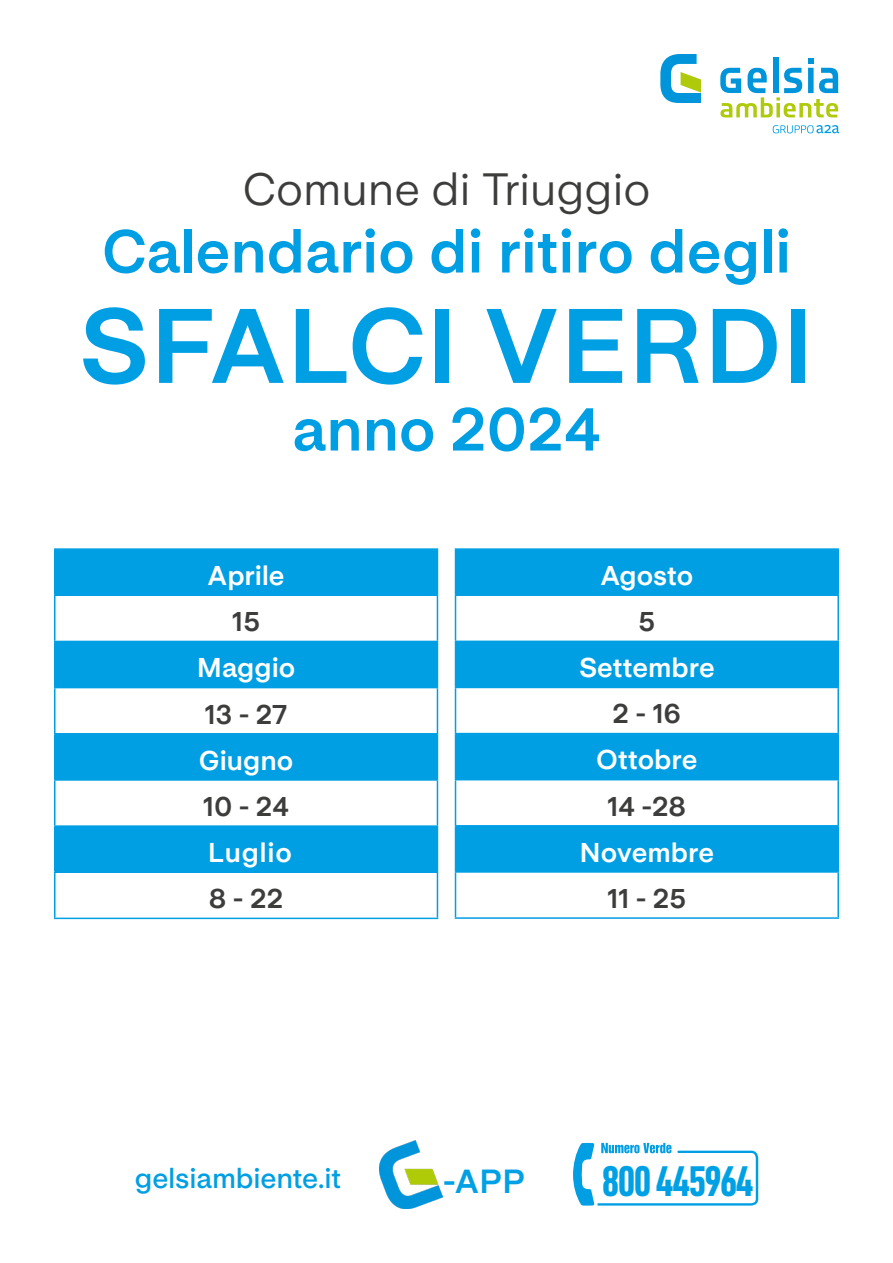
<style>
.page{position:relative;width:893px;height:1263px;background:#fff}
.page>*{position:absolute;margin:0;border:0;box-sizing:border-box;transform-origin:0 0}
.t1{font:700 105px "Life Sans";color:#009fe3}
.t2{font:700 60px "Life Sans";color:#009fe3}
.t3{font:45px "Life Sans";color:#3d3d3c}
.t4{font:43.05px "D DIN Condensed Bold";letter-spacing:-.04em;color:#00a0e4}
.t5{font:700 33.15px "Life Sans";color:#00a0e4}
.t6{font:600 27.9px "Life Sans";letter-spacing:-.005em;color:#009fe3}
.t7{font:700 27px "Life Sans";color:#fff}
.t8{font:700 27px "Life Sans";color:#3d3d3c}
</style>
<div class="page">
<svg style="left:56px;top:550px;width:381px;height:229px;fill:#009fe3"></svg>
<div style="left:55px;top:826px;width:382px;height:46px;background:#009fe3"></div>
<hr style="left:54px;top:825px;width:384px;height:2px;background:#009fe3">
<hr style="left:54px;top:827px;width:2px;height:44px;background:#009fe3">
<hr style="left:437px;top:827px;width:1px;height:44px;background:#009fe3">
<hr style="left:54px;top:871px;width:384px;height:2px;background:#009fe3">
<hr style="left:54px;top:873px;width:2px;height:44px;background:#009fe3">
<hr style="left:437px;top:873px;width:1px;height:44px;background:#009fe3">
<hr style="left:54px;top:917px;width:384px;height:2px;background:#009fe3">
<hr style="left:54px;top:548px;width:384px;height:2px;background:#009fe3">
<hr style="left:54px;top:594px;width:384px;height:2px;background:#009fe3">
<hr style="left:54px;top:641px;width:384px;height:1px;background:#009fe3">
<hr style="left:54px;top:687px;width:384px;height:1px;background:#009fe3">
<hr style="left:54px;top:733px;width:384px;height:1px;background:#009fe3">
<hr style="left:54px;top:779px;width:384px;height:2px;background:#009fe3">
<hr style="left:54px;top:550px;width:2px;height:44px;background:#009fe3">
<hr style="left:437px;top:550px;width:1px;height:44px;background:#009fe3">
<hr style="left:54px;top:596px;width:2px;height:45px;background:#009fe3">
<hr style="left:437px;top:596px;width:1px;height:45px;background:#009fe3">
<hr style="left:54px;top:642px;width:2px;height:45px;background:#009fe3">
<hr style="left:437px;top:642px;width:1px;height:45px;background:#009fe3">
<hr style="left:54px;top:688px;width:2px;height:45px;background:#009fe3">
<hr style="left:437px;top:688px;width:1px;height:45px;background:#009fe3">
<hr style="left:54px;top:734px;width:2px;height:45px;background:#009fe3">
<hr style="left:437px;top:734px;width:1px;height:45px;background:#009fe3">
<hr style="left:54px;top:781px;width:2px;height:44px;background:#009fe3">
<hr style="left:437px;top:781px;width:1px;height:44px;background:#009fe3">
<svg style="left:456px;top:550px;width:381px;height:321px;fill:#009fe3"></svg>
<hr style="left:455px;top:550px;width:1px;height:44px;background:#009fe3">
<hr style="left:837px;top:550px;width:2px;height:44px;background:#009fe3">
<hr style="left:455px;top:642px;width:1px;height:45px;background:#009fe3">
<hr style="left:837px;top:642px;width:2px;height:45px;background:#009fe3">
<hr style="left:455px;top:548px;width:384px;height:2px;background:#009fe3">
<hr style="left:455px;top:641px;width:384px;height:1px;background:#009fe3">
<hr style="left:455px;top:594px;width:384px;height:2px;background:#009fe3">
<hr style="left:455px;top:596px;width:1px;height:45px;background:#009fe3">
<hr style="left:837px;top:596px;width:2px;height:45px;background:#009fe3">
<hr style="left:455px;top:687px;width:384px;height:1px;background:#009fe3">
<hr style="left:455px;top:688px;width:1px;height:45px;background:#009fe3">
<hr style="left:837px;top:688px;width:2px;height:45px;background:#009fe3">
<hr style="left:455px;top:780px;width:1px;height:45px;background:#009fe3">
<hr style="left:837px;top:780px;width:2px;height:45px;background:#009fe3">
<hr style="left:455px;top:733px;width:384px;height:1px;background:#009fe3">
<hr style="left:455px;top:734px;width:1px;height:45px;background:#009fe3">
<hr style="left:837px;top:734px;width:2px;height:45px;background:#009fe3">
<hr style="left:455px;top:779px;width:384px;height:1px;background:#009fe3">
<hr style="left:455px;top:825px;width:384px;height:1px;background:#009fe3">
<hr style="left:455px;top:826px;width:1px;height:45px;background:#009fe3">
<hr style="left:837px;top:826px;width:2px;height:45px;background:#009fe3">
<hr style="left:455px;top:871px;width:384px;height:2px;background:#009fe3">
<hr style="left:455px;top:873px;width:1px;height:44px;background:#009fe3">
<hr style="left:837px;top:873px;width:2px;height:44px;background:#009fe3">
<hr style="left:455px;top:917px;width:384px;height:2px;background:#009fe3">
<svg style="left:573px;top:1143px;width:185px;height:63px"></svg>
<img style="left:380px;top:1140px;width:63px;height:68px">
<svg style="left:773px;top:125px;width:66px;height:8px"></svg>
<svg style="left:720px;top:58px;width:118px;height:59px"></svg>
<svg style="left:660px;top:54px;width:41px;height:49px"></svg>
<p class="t3" style="left:243px;top:164px;width:409px">Comune di Triuggio</p>
<p class="t2" style="left:102px;top:217px;width:691px">Calendario di ritiro degli</p>
<p class="t1" style="left:79px;top:286px;width:737px">SFALCI VERDI</p>
<p class="t2" style="left:292px;top:395px;width:310px">anno 2024</p>
<p class="t7" style="left:208px;top:560px;width:79px">Aprile</p>
<p class="t8" style="left:232px;top:606px;width:30px">15</p>
<p class="t7" style="left:197px;top:652px;width:100px">Maggio</p>
<p class="t8" style="left:205px;top:699px;width:84px">13 - 27</p>
<p class="t7" style="left:199px;top:745px;width:96px">Giugno</p>
<p class="t8" style="left:203px;top:791px;width:87px">10 - 24</p>
<p class="t7" style="left:208px;top:837px;width:86px">Luglio</p>
<p class="t8" style="left:209px;top:883px;width:76px">8 - 22</p>
<p class="t7" style="left:600px;top:560px;width:94px">Agosto</p>
<p class="t8" style="left:638px;top:606px;width:18px">5</p>
<p class="t7" style="left:579px;top:652px;width:137px">Settembre</p>
<p class="t8" style="left:613px;top:698px;width:70px">2 - 16</p>
<p class="t7" style="left:596px;top:745px;width:103px">Ottobre</p>
<p class="t8" style="left:607px;top:791px;width:80px">14 -28</p>
<p class="t7" style="left:579px;top:837px;width:136px">Novembre</p>
<p class="t8" style="left:608px;top:883px;width:80px">11 - 25</p>
<p class="t6" style="left:135px;top:1162px;width:208px">gelsiambiente.it</p>
<p class="t5" style="left:443px;top:1162px;width:84px">-APP</p>
<p class="t4" style="left:602px;top:1157px;width:154px">800 445964</p>
</div>
